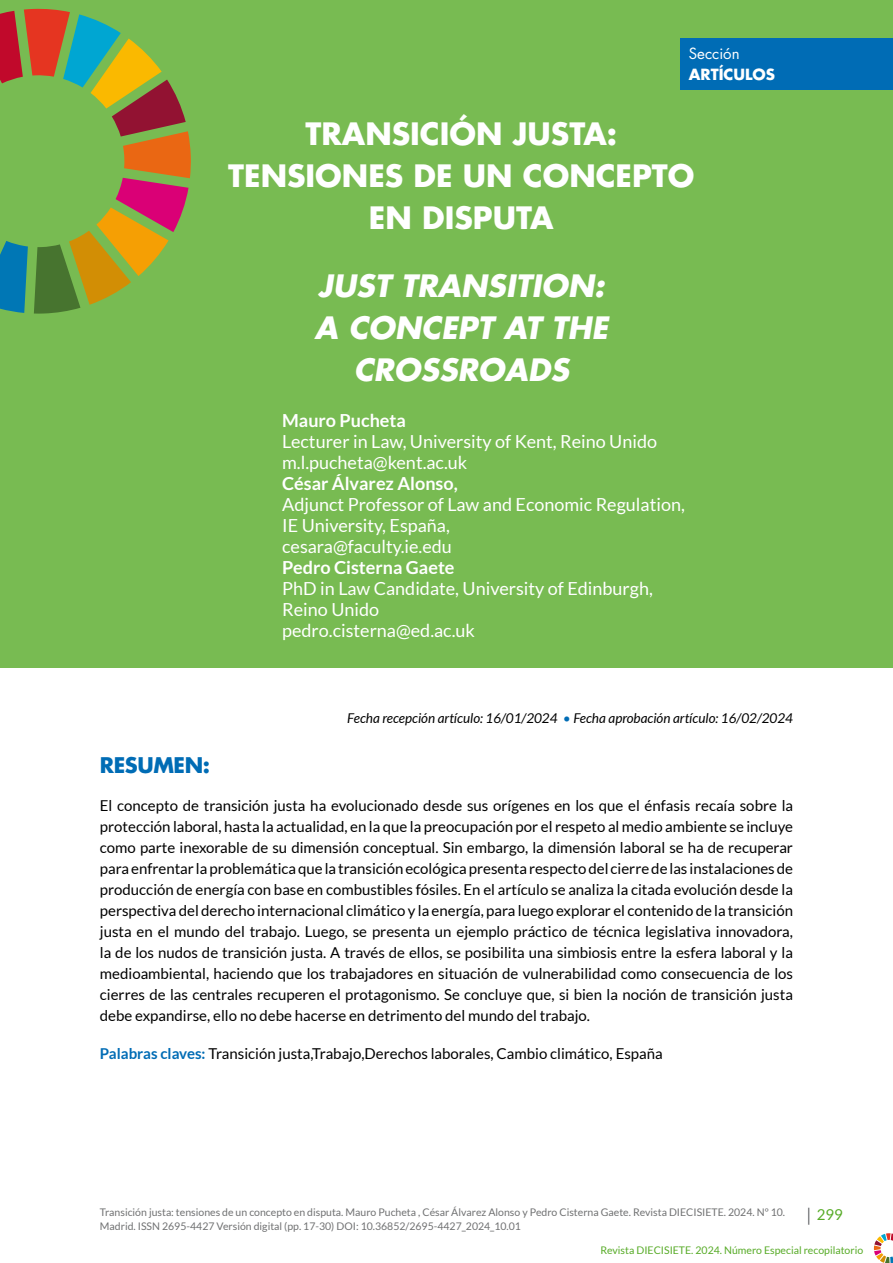
<style>
.page{position:relative;width:893px;height:1263px;background:#fff}
.page>*{position:absolute;margin:0;border:0;box-sizing:border-box;transform-origin:0 0}
.t1{font:700 30px/42px "Futura Std";color:#fff;text-align:center}
.t2{font:italic 700 30px/42px "Futura Std";color:#fff;text-align:center}
.t3{font:700 21px "Futura Std";letter-spacing:-.02em;color:#006cb5}
.t4{font:18px/21px "Lato";color:#fff}
.t5{font:700 18px "Lato";color:#fff}
.t6{font:15px/21px "Lato";color:#000;text-align:justify}
.t7{font:700 15px "Futura Std";color:#fff}
.t8{font:15px "Futura Std";color:#fff}
.t9{font:15px "Lato";color:#57ab27}
.t10{font:italic 13.5px "Lato";color:#000}
.t11{font:10.5px/13.5px "Lato";color:#707172}
.t12{font:10.5px "Lato";color:#57ab27}
.s1{color:#006cb5}
.s2{font-weight:700;color:#006cb5}
</style>
<div class="page">
<svg style="left:808px;top:1208px;width:1px;height:17px"></svg>
<svg style="left:874px;top:1233px;width:19px;height:30px"></svg>
<div style="left:0;top:0;width:893px;height:668px;background:#78bb52"></div>
<svg style="left:0;top:9px;width:191px;height:305px"></svg>
<div style="left:680px;top:38px;width:213px;height:51px;background:#006cb5"></div>
<p class="t8" style="left:689px;top:44px;width:52px">Sección</p>
<p class="t7" style="left:689px;top:65px;width:88px">ARTÍCULOS</p>
<h1 class="t1" style="left:228px;top:113px;width:468px">TRANSICIÓN JUSTA:<br>TENSIONES DE UN CONCEPTO<br>EN DISPUTA</h1>
<h1 class="t2" style="left:315px;top:265px;width:295px">JUST TRANSITION:<br>A CONCEPT AT THE<br>CROSSROADS</h1>
<p class="t5" style="left:282px;top:410px;width:125px">Mauro Pucheta</p>
<p class="t4" style="left:282px;top:431px;width:376px">Lecturer in Law, University of Kent, Reino Unido m.l.pucheta@kent.ac.uk</p>
<p class="t5" style="left:282px;top:473px;width:177px">César Álvarez Alonso,</p>
<p class="t4" style="left:282px;top:494px;width:404px">Adjunct Professor of Law and Economic Regulation,<br>IE University, España,<br>cesara@faculty.ie.edu</p>
<p class="t5" style="left:282px;top:557px;width:174px">Pedro Cisterna Gaete</p>
<p class="t4" style="left:282px;top:578px;width:372px">PhD in Law Candidate, University of Edinburgh,<br>Reino Unido<br>pedro.cisterna@ed.ac.uk</p>
<p class="t10" style="left:347px;top:710px;width:447px">Fecha recepción artículo: 16/01/2024 <span class="s1">•</span> Fecha aprobación artículo: 16/02/2024</p>
<h2 class="t3" style="left:100px;top:751px;width:112px">RESUMEN:</h2>
<p class="t6" style="left:100px;top:795px;width:695px">El concepto de transición justa ha evolucionado desde sus orígenes en los que el énfasis recaía sobre la protección laboral, hasta la actualidad, en la que la preocupación por el respeto al medio ambiente se incluye como parte inexorable de su dimensión conceptual. Sin embargo, la dimensión laboral se ha de recuperar para enfrentar la problemática que la transición ecológica presenta respecto del cierre de las instalaciones de producción de energía con base en combustibles fósiles. En el artículo se analiza la citada evolución desde la perspectiva del derecho internacional climático y la energía, para luego explorar el contenido de la transición justa en el mundo del trabajo. Luego, se presenta un ejemplo práctico de técnica legislativa innovadora, la de los nudos de transición justa. A través de ellos, se posibilita una simbiosis entre la esfera laboral y la medioambiental, haciendo que los trabajadores en situación de vulnerabilidad como consecuencia de los cierres de las centrales recuperen el protagonismo. Se concluye que, si bien la noción de transición justa debe expandirse, ello no debe hacerse en detrimento del mundo del trabajo.</p>
<p class="t6" style="left:100px;top:1043px;width:564px"><span class="s2">Palabras claves:</span> Transición justa,Trabajo,Derechos laborales, Cambio climático, España</p>
<p class="t11" style="left:100px;top:1205px;width:687px">Transición justa: tensiones de un concepto en disputa. Mauro Pucheta , César Álvarez Alonso y Pedro Cisterna Gaete. Revista DIECISIETE. 2024. Nº 10.<br>Madrid. ISSN 2695-4427 Versión digital (pp. 17-30) DOI: 10.36852/2695-4427_2024_10.01</p>
<p class="t9" style="left:817px;top:1206px;width:28px">299</p>
<p class="t12" style="left:600px;top:1244px;width:264px">Revista DIECISIETE. 2024. Número Especial recopilatorio</p>
</div>
